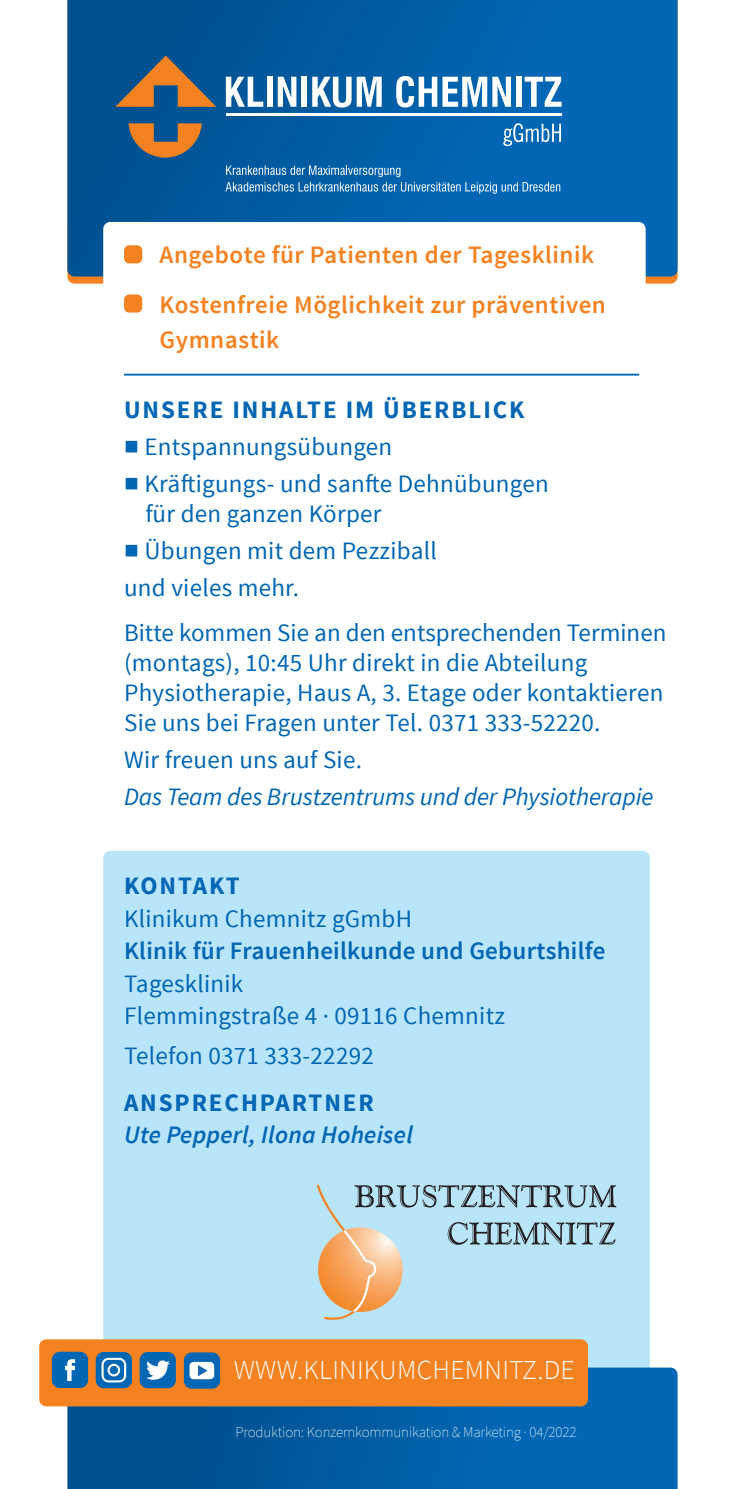
<style>
.page{position:relative;width:745px;height:1489px;background:#fff}
.page>*{position:absolute;margin:0;border:0;box-sizing:border-box;transform-origin:0 0}
.t1{font:300 27.5px "Source Sans Pro";letter-spacing:.01em;color:#fff}
.t2{font:25px/30px "Source Sans Pro";letter-spacing:.01em;color:#0166b3}
.t3{font:600 25px/49.2px "Source Sans Pro";letter-spacing:.02em;color:#f58220}
.t4{font:700 25px "Source Sans Pro";letter-spacing:.075em;color:#0166b3}
.t5{font:italic 25px "Source Sans Pro";letter-spacing:-.005em;color:#0166b3}
.t6{font:600 25px "Source Sans Pro";letter-spacing:.01em;color:#0166b3}
.t7{font:italic 600 25px "Source Sans Pro";letter-spacing:.01em;color:#0166b3}
.t8{font:200 15px "Source Sans Pro";letter-spacing:-.01em;color:#fff}
</style>
<div class="page">
<div style="left:103px;top:850px;width:546px;height:587px;background:#b9e5fa;border-radius:7px"></div>
<svg style="left:317px;top:1184px;width:299px;height:135px"></svg>
<svg style="left:67px;top:0;width:610px;height:276px;background:#025ea5"></svg>
<svg style="left:115px;top:56px;width:101px;height:102px;background:#55626b"></svg>
<svg style="left:226px;top:77px;width:37px;height:30px"></svg>
<div style="left:267px;top:77px;width:5px;height:30px;background:#fff"></div>
<svg style="left:277px;top:77px;width:19px;height:30px"></svg>
<div style="left:301px;top:77px;width:6px;height:30px;background:#fff"></div>
<svg style="left:312px;top:77px;width:69px;height:30px"></svg>
<svg style="left:396px;top:76px;width:114px;height:31px"></svg>
<div style="left:515px;top:77px;width:6px;height:30px;background:#fff"></div>
<svg style="left:524px;top:77px;width:37px;height:30px"></svg>
<svg style="left:503px;top:123px;width:57px;height:23px"></svg>
<hr style="left:226px;top:114px;width:335px;height:2px;background:#fff">
<svg style="left:225px;top:165px;width:335px;height:29px;background:#2678b6"></svg>
<div style="left:103px;top:222px;width:542px;height:164px;background:#fff;border-radius:7px"></div>
<hr style="left:124px;top:373px;width:514px;height:2px;background:#0166b3">
<div style="left:124px;top:245px;width:18px;height:18px;background:#f58220;border-radius:5px"></div>
<div style="left:124px;top:294px;width:18px;height:18px;background:#f58220;border-radius:5px"></div>
<svg style="left:67px;top:1367px;width:610px;height:121px;background:#025ca3"></svg>
<div style="left:39px;top:1339px;width:548px;height:67px;background:#f58220;border-radius:7px"></div>
<div style="left:96px;top:1351px;width:36px;height:37px;background:#0166b3;border-radius:8px"></div>
<svg style="left:101px;top:1357px;width:25px;height:25px"></svg>
<div style="left:52px;top:1351px;width:36px;height:36px;background:#0166b3;border-radius:8px"></div>
<svg style="left:65px;top:1359px;width:10px;height:21px"></svg>
<div style="left:139px;top:1351px;width:37px;height:37px;background:#0166b3;border-radius:8px"></div>
<svg style="left:146px;top:1360px;width:24px;height:19px"></svg>
<div style="left:184px;top:1352px;width:36px;height:36px;background:#0166b3;border-radius:8px"></div>
<div style="left:189px;top:1361px;width:25px;height:17px;background:#fff;border-radius:4px"></div>
<svg style="left:198px;top:1365px;width:9px;height:10px"></svg>
<p class="t3" style="left:159px;top:231px;width:447px">Angebote für Patienten der Tagesklinik<br>Kostenfreie Möglichkeit zur präventiven</p>
<p class="t3" style="left:159px;top:315px;width:121px">Gymnastik</p>
<p class="t4" style="left:124px;top:393px;width:402px">UNSERE INHALTE IM ÜBERBLICK</p>
<p class="t2" style="left:124px;top:432px;width:269px">■ Entspannungsübungen</p>
<p class="t2" style="left:145px;top:469px;width:404px;text-indent:-21px">■ Kräftigungs- und sanfte Dehnübungen für den ganzen Körper</p>
<p class="t2" style="left:124px;top:533px;width:314px;line-height:37px">■ Übungen mit dem Pezziball und vieles mehr.</p>
<p class="t2" style="left:124px;top:617px;width:543px">Bitte kommen Sie an den entsprechenden Terminen (montags), 10:45 Uhr direkt in die Abteilung Physiotherapie, Haus A, 3. Etage oder kontaktieren Sie uns bei Fragen unter Tel. 0371 333-52220.</p>
<p class="t2" style="left:124px;top:744px;width:239px">Wir freuen uns auf Sie.</p>
<p class="t5" style="left:124px;top:781px;width:530px">Das Team des Brustzentrums und der Physiotherapie</p>
<p class="t4" style="left:124px;top:870px;width:117px">KONTAKT</p>
<p class="t2" style="left:124px;top:904px;width:289px">Klinikum Chemnitz gGmbH</p>
<p class="t6" style="left:124px;top:935px;width:482px">Klinik für Frauenheilkunde und Geburtshilfe</p>
<p class="t2" style="left:124px;top:967px;width:382px;line-height:32.5px">Tagesklinik<br>Flemmingstraße 4 · 09116 Chemnitz</p>
<p class="t2" style="left:124px;top:1041px;width:251px">Telefon 0371 333-22292</p>
<p class="t4" style="left:124px;top:1086px;width:251px">ANSPRECHPARTNER</p>
<p class="t7" style="left:124px;top:1119px;width:290px">Ute Pepperl, Ilona Hoheisel</p>
<p class="t1" style="left:233px;top:1353px;width:342px">WWW.KLINIKUMCHEMNITZ.DE</p>
<p class="t8" style="left:235px;top:1422px;width:342px">Produktion: Konzernkommunikation &amp; Marketing · 04/2022</p>
</div>
